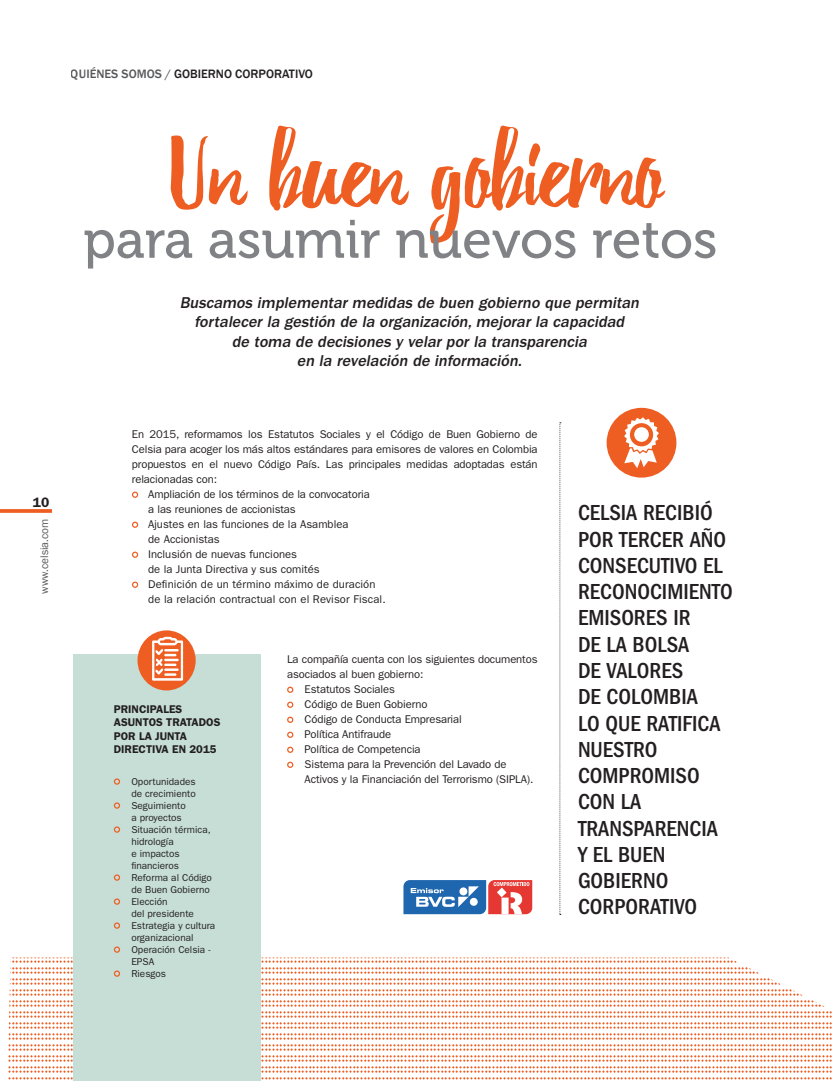
<style>
.page{position:relative;width:833px;height:1081px;background:#fff}
.page>*{position:absolute;margin:0;border:0;box-sizing:border-box;transform-origin:0 0}
.t1{font:108.75px "Debby";color:#ee5e22}
.t2{font:53.75px "Museo 500";color:#808285}
.t3{font:500 condensed 22.5px/26.2px "ITC Franklin Gothic Std";color:#231f20}
.t4{font:italic 500 16.25px/19.5px "ITC Franklin Gothic Std";color:#231f20;text-align:center}
.t5{font:600 13.75px "ITC Franklin Gothic Std";color:#231f20}
.t6{font:500 12.5px "Franklin Gothic";color:#231f20}
.t7{font:11.25px "ITC Franklin Gothic Std";letter-spacing:-.01em;color:#231f20}
.t8{font:11.25px "ITC Franklin Gothic Std";letter-spacing:.01em;color:#231f20}
.t9{font:600 11.25px/13.5px "ITC Franklin Gothic Std";color:#231f20}
.t10{font:11.25px "Franklin Gothic";color:#57585a}
.t11{font:10px/12px "ITC Franklin Gothic Std";color:#231f20}
.s1{color:#57585a}
</style>
<div class="page">
<svg style="left:8px;top:957px;width:824px;height:124px"></svg>
<svg style="left:0;top:509px;width:52px;height:4px"></svg>
<div style="left:132px;top:491px;width:6px;height:7px;border:1px solid #ee5e22;border-radius:50%"></div>
<div style="left:132px;top:521px;width:6px;height:7px;border:1px solid #ee5e22;border-radius:50%"></div>
<div style="left:132px;top:551px;width:6px;height:7px;border:1px solid #ee5e22;border-radius:50%"></div>
<div style="left:132px;top:581px;width:6px;height:7px;border:1px solid #ee5e22;border-radius:50%"></div>
<div style="left:287px;top:686px;width:6px;height:7px;border:1px solid #ee5e22;border-radius:50%"></div>
<div style="left:287px;top:701px;width:6px;height:7px;border:1px solid #ee5e22;border-radius:50%"></div>
<div style="left:287px;top:716px;width:6px;height:7px;border:1px solid #ee5e22;border-radius:50%"></div>
<div style="left:287px;top:731px;width:6px;height:7px;border:1px solid #ee5e22;border-radius:50%"></div>
<div style="left:287px;top:746px;width:6px;height:7px;border:1px solid #ee5e22;border-radius:50%"></div>
<div style="left:287px;top:761px;width:6px;height:7px;border:1px solid #ee5e22;border-radius:50%"></div>
<div style="left:606px;top:408px;width:70px;height:70px;background:#ee5e22;border-radius:50%"></div>
<svg style="left:624px;top:417px;width:35px;height:51px"></svg>
<div style="left:630px;top:423px;width:23px;height:23px;background:#ee5e22;border-radius:50%"></div>
<div style="left:634px;top:427px;width:15px;height:15px;background:#fff;border-radius:50%"></div>
<div style="left:73px;top:655px;width:187px;height:426px;background:#c6ded6"></div>
<div style="left:114px;top:778px;width:6px;height:7px;border:1px solid #ee5e22;border-radius:50%"></div>
<div style="left:114px;top:802px;width:6px;height:7px;border:1px solid #ee5e22;border-radius:50%"></div>
<div style="left:114px;top:826px;width:6px;height:7px;border:1px solid #ee5e22;border-radius:50%"></div>
<div style="left:114px;top:874px;width:6px;height:7px;border:1px solid #ee5e22;border-radius:50%"></div>
<div style="left:114px;top:898px;width:6px;height:7px;border:1px solid #ee5e22;border-radius:50%"></div>
<div style="left:114px;top:922px;width:6px;height:7px;border:1px solid #ee5e22;border-radius:50%"></div>
<div style="left:114px;top:946px;width:6px;height:7px;border:1px solid #ee5e22;border-radius:50%"></div>
<svg style="left:114px;top:970px;width:6px;height:6px"></svg>
<div style="left:137px;top:630px;width:59px;height:60px;background:#ee5e22;border-radius:50%"></div>
<svg style="left:152px;top:637px;width:31px;height:43px"></svg>
<svg style="left:559px;top:422px;width:2px;height:493px"></svg>
<svg style="left:403px;top:880px;width:130px;height:35px"></svg>
<p class="t6" style="left:71px;top:66px;width:243px"><span class="s1">QUIÉNES SOMOS /</span> GOBIERNO CORPORATIVO</p>
<h1 class="t1" style="left:171px;top:107px;width:493px">Un buen gobierno</h1>
<h2 class="t2" style="left:83px;top:210px;width:635px">para asumir nuevos retos</h2>
<h3 class="t4" style="left:180px;top:293px;width:464px">Buscamos implementar medidas de buen gobierno que permitan fortalecer la gestión de la organización,mejorar la capacidad<br>de toma de decisiones y velar por la transparencia<br>en la revelación de información.</h3>
<p class="t5" style="left:33px;top:494px;width:18px">10</p>
<p class="t10" style="left:37px;top:594px;width:77px;rotate:-90deg">www.celsia.com</p>
<p class="t7" style="left:132px;top:427px;width:407px">En 2015, reformamos los Estatutos Sociales y el Código de Buen Gobierno de</p>
<p class="t7" style="left:132px;top:442px;width:407px">Celsia para acoger los más altos estándares para emisores de valores en Colombia</p>
<p class="t7" style="left:132px;top:457px;width:407px">propuestos en el nuevo Código País. Las principales medidas adoptadas están</p>
<p class="t7" style="left:132px;top:472px;width:87px">relacionadas con:</p>
<p class="t7" style="left:148px;top:487px;width:223px">Ampliación de los términos de la convocatoria</p>
<p class="t7" style="left:148px;top:502px;width:149px">a las reuniones de accionistas</p>
<p class="t7" style="left:148px;top:517px;width:202px">Ajustes en las funciones de la Asamblea</p>
<p class="t7" style="left:148px;top:532px;width:73px">de Accionistas</p>
<p class="t7" style="left:148px;top:547px;width:150px">Inclusión de nuevas funciones</p>
<p class="t7" style="left:148px;top:562px;width:173px">de la Junta Directiva y sus comités</p>
<p class="t8" style="left:148px;top:577px;width:229px">Definición de un término máximo de duración</p>
<p class="t8" style="left:148px;top:592px;width:239px">de la relación contractual con el Revisor Fiscal.</p>
<p class="t9" style="left:114px;top:702px;width:108px">PRINCIPALES<br>ASUNTOS TRATADOS<br>POR LA JUNTA<br>DIRECTIVA EN 2015</p>
<p class="t11" style="left:131px;top:775px;width:85px">Oportunidades<br>de crecimiento<br>Seguimiento<br>a proyectos<br>Situación térmica, hidrología<br>e impactos financieros<br>Reforma al Código de Buen Gobierno<br>Elección<br>del presidente<br>Estrategia y cultura organizacional<br>Operación Celsia -<br>EPSA<br>Riesgos</p>
<p class="t7" style="left:287px;top:652px;width:252px">La compañía cuenta con los siguientes documentos</p>
<p class="t7" style="left:287px;top:667px;width:138px">asociados al buen gobierno:</p>
<p class="t7" style="left:305px;top:682px;width:92px">Estatutos Sociales</p>
<p class="t7" style="left:305px;top:697px;width:124px">Código de Buen Gobierno</p>
<p class="t7" style="left:305px;top:712px;width:159px">Código de Conducta Empresarial</p>
<p class="t7" style="left:305px;top:727px;width:88px">Política Antifraude</p>
<p class="t7" style="left:305px;top:742px;width:118px">Política de Competencia</p>
<p class="t7" style="left:305px;top:757px;width:203px">Sistema para la Prevención del Lavado de</p>
<p class="t7" style="left:305px;top:772px;width:230px">Activos y la Financiación del Terrorismo (SIPLA).</p>
<h3 class="t3" style="left:578px;top:500px;width:156px">CELSIA RECIBIÓ<br>POR TERCER AÑO<br>CONSECUTIVO EL<br>RECONOCIMIENTO<br>EMISORES IR<br>DE LA BOLSA<br>DE VALORES<br>DE COLOMBIA<br>LO QUE RATIFICA<br>NUESTRO<br>COMPROMISO<br>CON LA<br>TRANSPARENCIA<br>Y EL BUEN<br>GOBIERNO<br>CORPORATIVO</h3>
</div>
